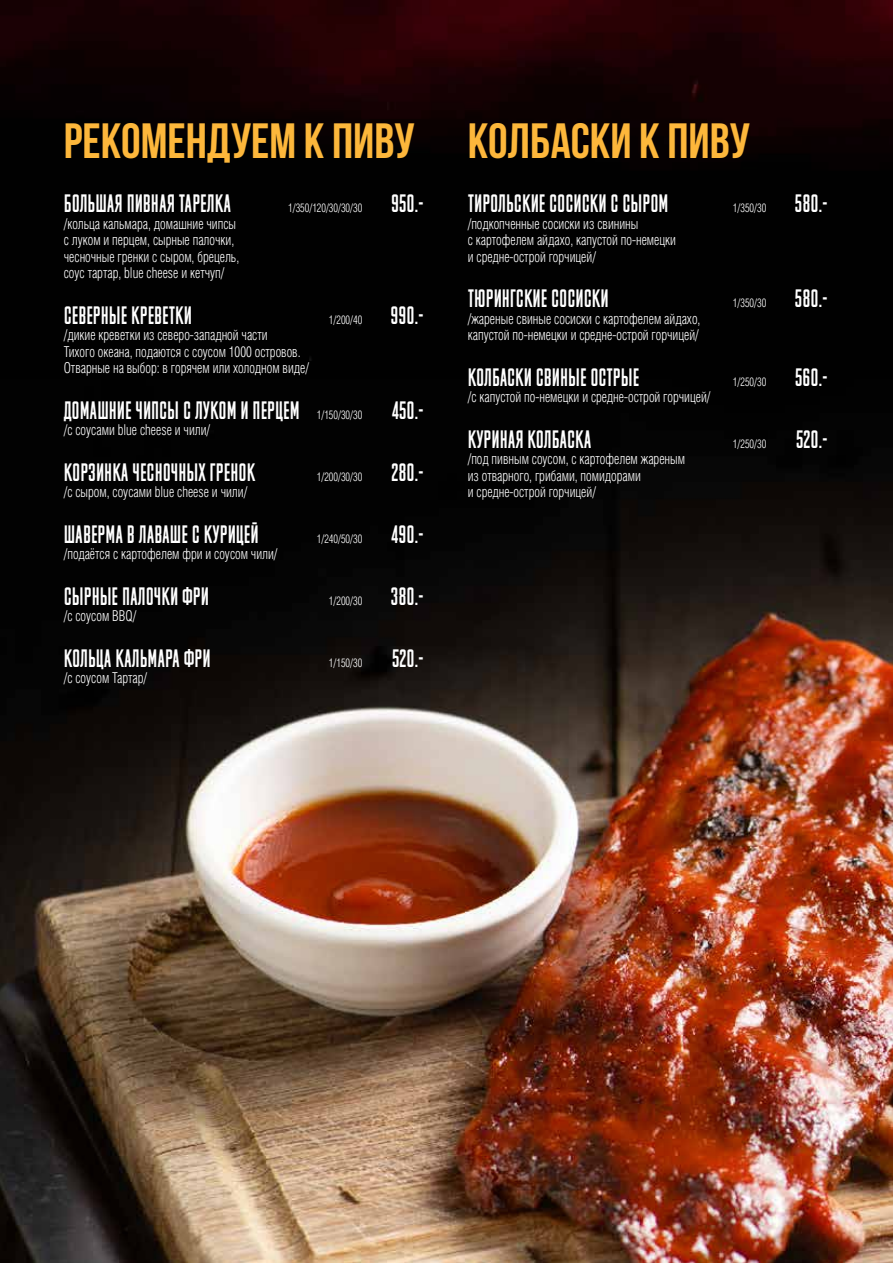
<style>
.page{position:relative;width:893px;height:1263px;background:#fff}
.page>*{position:absolute;margin:0;border:0;box-sizing:border-box;transform-origin:0 0}
.t1{font:700 49.5px "Bebas Neue";color:#fdb73b}
.t2{font:24px "M Fred";color:#fff;scale:.9 1}
.t3{font:15px/16.5px "Helios Cond Light C";color:#fff;scale:.9 1}
.t4{font:12px "Helios Cond Light C";color:#fff;scale:.9 1}
.s1{font-family:"M Fred";font-size:24px}
.s2{font-family:"Helios Cond Light C";font-size:12px}
</style>
<div class="page">
<img style="left:0;top:0;width:893px;height:1263px">
<h1 class="t1" style="left:64px;top:114px;width:352px">Рекомендуем к пиву</h1>
<h2 class="t2" style="left:64px;top:192px;width:187px">БОЛЬШАЯ ПИВНАЯ ТАРЕЛКА</h2>
<p class="t4" style="left:288px;top:201px;width:152px">1/350/120/30/30/30 <span class="s1">950.-</span></p>
<p class="t3" style="left:64px;top:215px;width:196px">/кольца кальмара, домашние чипсы с луком и перцем, сырные палочки, чесночные гренки с сыром, брецель, соус тартар, blue cheese и кетчуп/</p>
<h2 class="t2" style="left:64px;top:303px;width:144px">СЕВЕРНЫЕ КРЕВЕТКИ</h2>
<p class="t4" style="left:329px;top:313px;width:107px">1/200/40 <span class="s1">990.-</span></p>
<p class="t3" style="left:64px;top:327px;width:274px">/дикие креветки из северо-западной части<br>Тихого океана, подаются с соусом 1000 островов.<br>Отварные на выбор: в горячем или холодном виде/</p>
<h2 class="t2" style="left:64px;top:398px;width:402px">ДОМАШНИЕ ЧИПСЫ С ЛУКОМ И ПЕРЦЕМ <span class="s2">1/150/30/30</span> 450.-</h2>
<p class="t3" style="left:64px;top:422px;width:164px">/с соусами blue cheese и чили/</p>
<h2 class="t2" style="left:64px;top:460px;width:214px">КОРЗИНКА ЧЕСНОЧНЫХ ГРЕНОК</h2>
<p class="t4" style="left:317px;top:470px;width:120px">1/200/30/30 <span class="s1">280.-</span></p>
<p class="t3" style="left:64px;top:484px;width:205px">/с сыром, соусами blue cheese и чили/</p>
<h2 class="t2" style="left:64px;top:522px;width:218px">ШАВЕРМА В ЛАВАШЕ С КУРИЦЕЙ</h2>
<p class="t4" style="left:317px;top:532px;width:120px">1/240/50/30 <span class="s1">490.-</span></p>
<p class="t3" style="left:64px;top:546px;width:239px">/подаётся с картофелем фри и соусом чили/</p>
<h2 class="t2" style="left:64px;top:584px;width:163px">СЫРНЫЕ ПАЛОЧКИ ФРИ</h2>
<p class="t4" style="left:329px;top:594px;width:107px">1/200/30 <span class="s1">380.-</span></p>
<p class="t3" style="left:64px;top:608px;width:82px">/с соусом BBQ/</p>
<h2 class="t2" style="left:64px;top:646px;width:165px">КОЛЬЦА КАЛЬМАРА ФРИ</h2>
<p class="t4" style="left:329px;top:656px;width:107px">1/150/30 <span class="s1">520.-</span></p>
<p class="t3" style="left:64px;top:670px;width:94px">/с соусом Тартар/</p>
<h1 class="t1" style="left:468px;top:114px;width:284px">Колбаски к пиву</h1>
<h2 class="t2" style="left:468px;top:192px;width:225px">ТИРОЛЬСКИЕ СОСИСКИ С СЫРОМ</h2>
<p class="t4" style="left:733px;top:201px;width:107px">1/350/30 <span class="s1">580.-</span></p>
<p class="t3" style="left:468px;top:215px;width:233px">/подкопченные сосиски из свинины<br>с картофелем айдахо, капустой по-немецки и средне-острой горчицей/</p>
<h2 class="t2" style="left:468px;top:287px;width:158px">ТЮРИНГСКИЕ СОСИСКИ</h2>
<p class="t4" style="left:733px;top:296px;width:107px">1/350/30 <span class="s1">580.-</span></p>
<p class="t3" style="left:468px;top:310px;width:260px">/жареные свиные сосиски с картофелем айдахо, капустой по-немецки и средне-острой горчицей/</p>
<h2 class="t2" style="left:468px;top:365px;width:192px">КОЛБАСКИ СВИНЫЕ ОСТРЫЕ</h2>
<p class="t4" style="left:733px;top:375px;width:107px">1/250/30 <span class="s1">560.-</span></p>
<p class="t3" style="left:468px;top:389px;width:271px">/с капустой по-немецки и средне-острой горчицей/</p>
<h2 class="t2" style="left:468px;top:427px;width:139px">КУРИНАЯ КОЛБАСКА</h2>
<p class="t4" style="left:733px;top:437px;width:107px">1/250/30 <span class="s1">520.-</span></p>
<p class="t3" style="left:468px;top:451px;width:243px">/под пивным соусом, с картофелем жареным из отварного, грибами, помидорами<br>и средне-острой горчицей/</p>
</div>
